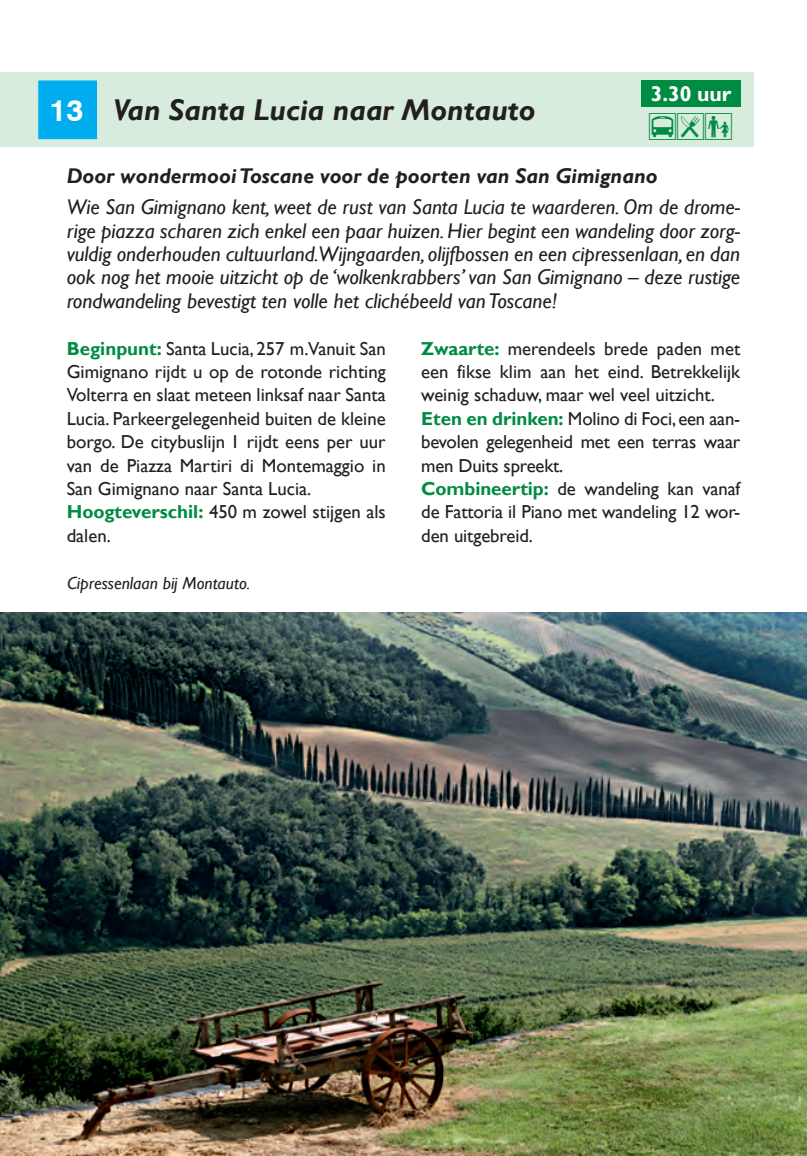
<style>
.page{position:relative;width:807px;height:1156px;background:#fff}
.page>*{position:absolute;margin:0;border:0;box-sizing:border-box;transform-origin:0 0}
.t1{font:37.5px "wb font";color:#008b43}
.t2{font:italic 700 30px "Gill Sans";color:#231f20}
.t3{font:italic 21.25px/23.5px "Gill Sans";color:#231f20;text-align:justify}
.t4{font:italic 700 21.25px "Gill Sans";color:#231f20}
.t5{font:700 21.25px "Gill Sans";color:#fff}
.t6{font:18.75px/23.5px "Gill Sans";color:#231f20}
.t7{font:italic 17.5px "Gill Sans";color:#231f20}
.s1{font-family:"Swiss 721 BT";font-style:normal;color:#fff}
.s2{font-weight:700;color:#008b43}
</style>
<div class="page">
<img style="left:0;top:612px;width:807px;height:543px">
<div style="left:0;top:73px;width:754px;height:74px;background:#d8ecdd"></div>
<svg style="left:37px;top:80px;width:704px;height:60px"></svg>
<div style="left:99px;top:80px;width:542px;height:60px;background:#d8ecdd"></div>
<div style="left:641px;top:80px;width:99px;height:27px;background:#008b43"></div>
<h2 class="t2" style="left:49px;top:93px;width:487px"><span class="s1">13</span> Van Santa Lucia naar Montauto</h2>
<p class="t5" style="left:651px;top:81px;width:82px">3.30 uur</p>
<h1 class="t1" style="left:649px;top:113px;width:86px">8C7</h1>
<p class="t4" style="left:67px;top:164px;width:592px">Door wondermooi Toscane voor de poorten van San Gimignano</p>
<p class="t3" style="left:67px;top:195px;width:675px">Wie San Gimignano kent, weet de rust van Santa Lucia te waarderen. Om de drome&shy;rige piazza scharen zich enkel een paar huizen. Hier begint een wandeling door zorg&shy;vuldig onderhouden cultuurland.Wijngaarden, olijfbossen en een cipressenlaan, en dan ook nog het mooie uitzicht op de ‘wolkenkrabbers’ van San Gimignano – deze rustige rondwandeling bevestigt ten volle het clichébeeld van Toscane!</p>
<p class="t6" style="left:67px;top:337px;width:320px"><span class="s2">Beginpunt:</span> Santa Lucia, 257 m.Vanuit San Gimignano rijdt u op de rotonde richting Volterra en slaat meteen linksaf naar Santa Lucia. Parkeergelegenheid buiten de kleine borgo. De citybuslijn 1 rijdt eens per uur van de Piazza Martiri di Montemaggio in San Gimignano naar Santa Lucia.<br><span class="s2">Hoogteverschil:</span> 450 m zowel stijgen als dalen.</p>
<p class="t6" style="left:421px;top:337px;width:320px"><span class="s2">Zwaarte:</span> merendeels brede paden met een fikse klim aan het eind. Betrekkelijk weinig schaduw, maar wel veel uitzicht.<br><span class="s2">Eten en drinken:</span> Molino di Foci, een aan&shy;bevolen gelegenheid met een terras waar men Duits spreekt.<br><span class="s2">Combineertip:</span> de wandeling kan vanaf de Fattoria il Piano met wandeling 12 wor&shy;den uitgebreid.</p>
<p class="t7" style="left:67px;top:572px;width:185px">Cipressenlaan bij Montauto.</p>
</div>
